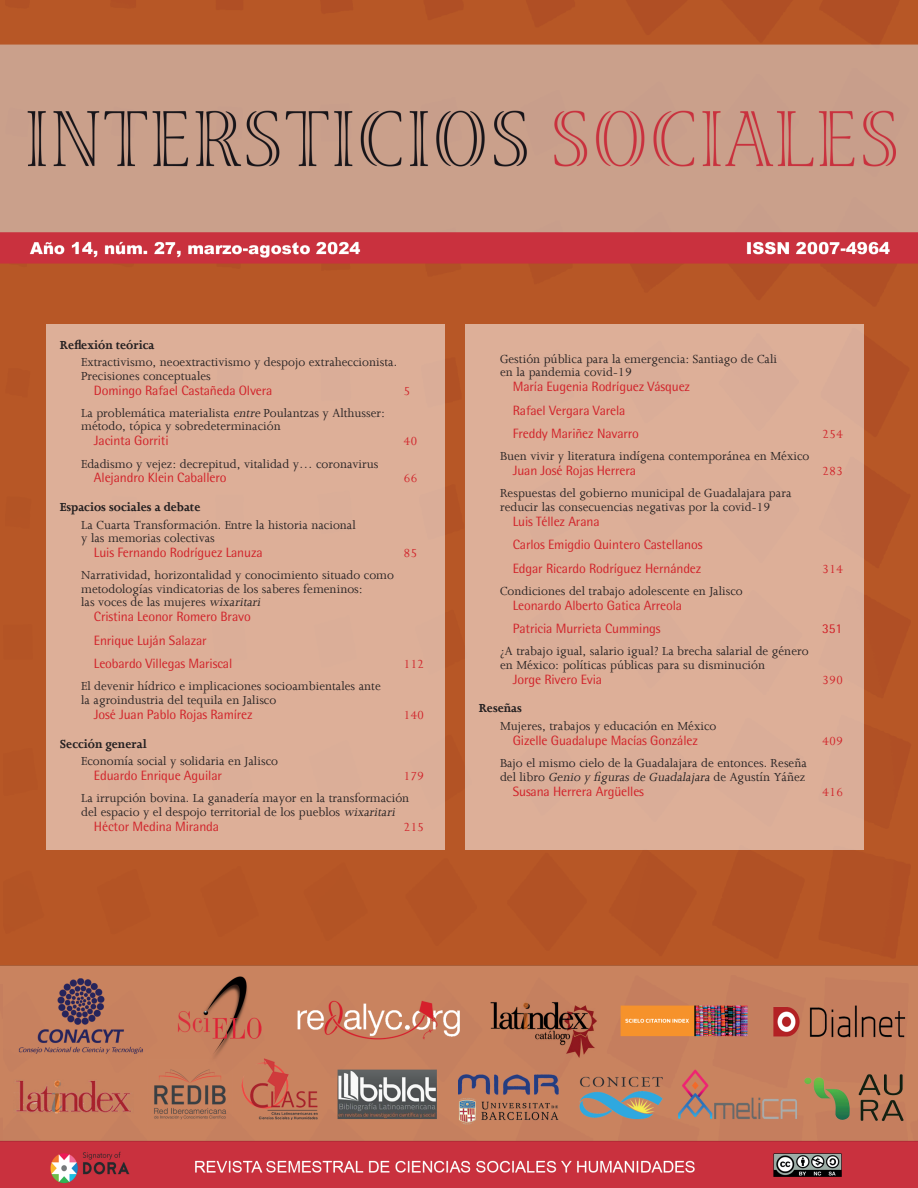
<style>
.page{position:relative;width:918px;height:1188px;background:#fff}
.page>*{position:absolute;margin:0;border:0;box-sizing:border-box;transform-origin:0 0}
.t1{font:13.5px/13.5px "Joanna";color:#231f20}
.t2{font:13.5px/23.5px "Rotis Semi Sans Std";letter-spacing:-.01em;color:#d1232a}
.t3{font:700 13.5px "Joanna";color:#231f20}
.t4{font:13.5px "Joanna";letter-spacing:-.01em;color:#d1232a}
.s1{font-style:italic}
</style>
<div class="page">
<img style="left:3px;top:0;width:915px;height:1188px">
<img style="left:0;top:0;width:3px;height:1188px">
<div style="left:465px;top:324px;width:399px;height:526px;background:#ddaf98"></div>
<div style="left:47px;top:324px;width:398px;height:526px;background:#ddaf98"></div>
<p class="t3" style="left:60px;top:336px;width:96px">Reflexión teórica</p>
<p class="t1" style="left:81px;top:355px;width:317px">Extractivismo, neoextractivismo y despojo extraheccionista.<br>Precisiones conceptuales</p>
<p class="t2" style="left:94px;top:379px;width:180px">Domingo Rafael Castañeda Olvera</p>
<p class="t4" style="left:403px;top:383px;width:9px">5</p>
<p class="t1" style="left:81px;top:406px;width:306px">La problemática materialista <span class="s1">entre</span> Poulantzas y Althusser: método, tópica y sobredeterminación</p>
<p class="t2" style="left:94px;top:429px;width:76px">Jacinta Gorriti</p>
<p class="t4" style="left:403px;top:433px;width:15px">40</p>
<p class="t1" style="left:81px;top:456px;width:299px">Edadismo y vejez: decrepitud, vitalidad y… coronavirus</p>
<p class="t2" style="left:94px;top:466px;width:134px">Alejandro Klein Caballero</p>
<p class="t4" style="left:403px;top:470px;width:15px">66</p>
<p class="t3" style="left:60px;top:499px;width:142px">Espacios sociales a debate</p>
<p class="t1" style="left:81px;top:518px;width:276px">La Cuarta Transformación. Entre la historia nacional y las memorias colectivas</p>
<p class="t2" style="left:94px;top:541px;width:170px">Luis Fernando Rodríguez Lanuza</p>
<p class="t4" style="left:403px;top:545px;width:15px">85</p>
<p class="t1" style="left:81px;top:568px;width:314px">Narratividad, horizontalidad y conocimiento situado como metodologías vindicatorias de los saberes femeninos:<br>las voces de las mujeres <span class="s1">wixaritari</span></p>
<p class="t2" style="left:94px;top:605px;width:158px">Cristina Leonor Romero Bravo<br>Enrique Luján Salazar<br>Leobardo Villegas Mariscal</p>
<p class="t4" style="left:403px;top:656px;width:22px">112</p>
<p class="t1" style="left:81px;top:679px;width:301px">El devenir hídrico e implicaciones socioambientales ante la agroindustria del tequila en Jalisco</p>
<p class="t2" style="left:94px;top:702px;width:160px">José Juan Pablo Rojas Ramírez</p>
<p class="t4" style="left:403px;top:707px;width:22px">140</p>
<p class="t3" style="left:60px;top:735px;width:88px">Sección general</p>
<p class="t1" style="left:81px;top:754px;width:198px">Economía social y solidaria en Jalisco</p>
<p class="t2" style="left:94px;top:764px;width:129px">Eduardo Enrique Aguilar</p>
<p class="t4" style="left:403px;top:768px;width:22px">179</p>
<p class="t1" style="left:81px;top:791px;width:330px">La irrupción bovina. La ganadería mayor en la transformación del espacio y el despojo territorial de los pueblos <span class="s1">wixaritari</span></p>
<p class="t2" style="left:94px;top:814px;width:127px">Héctor Medina Miranda</p>
<p class="t4" style="left:403px;top:818px;width:22px">215</p>
<p class="t1" style="left:500px;top:352px;width:279px">Gestión pública para la emergencia: Santiago de Cali en la pandemia covid-19</p>
<p class="t2" style="left:513px;top:375px;width:179px">María Eugenia Rodríguez Vásquez<br>Rafael Vergara Varela<br>Freddy Mariñez Navarro</p>
<p class="t4" style="left:822px;top:426px;width:22px">254</p>
<p class="t1" style="left:500px;top:449px;width:311px">Buen vivir y literatura indígena contemporánea en México</p>
<p class="t2" style="left:513px;top:459px;width:125px">Juan José Rojas Herrera</p>
<p class="t4" style="left:822px;top:463px;width:22px">283</p>
<p class="t1" style="left:500px;top:486px;width:293px">Respuestas del gobierno municipal de Guadalajara para reducir las consecuencias negativas por la covid-19</p>
<p class="t2" style="left:513px;top:509px;width:191px">Luis Téllez Arana<br>Carlos Emigdio Quintero Castellanos<br>Edgar Ricardo Rodríguez Hernández</p>
<p class="t4" style="left:822px;top:560px;width:22px">314</p>
<p class="t1" style="left:500px;top:584px;width:244px">Condiciones del trabajo adolescente en Jalisco</p>
<p class="t2" style="left:513px;top:593px;width:171px">Leonardo Alberto Gatica Arreola<br>Patricia Murrieta Cummings</p>
<p class="t2" style="left:822px;top:617px;width:22px">351</p>
<p class="t1" style="left:500px;top:644px;width:310px">¿A trabajo igual, salario igual? La brecha salarial de género en México: políticas públicas para su disminución</p>
<p class="t2" style="left:513px;top:667px;width:91px">Jorge Rivero Evia</p>
<p class="t4" style="left:822px;top:671px;width:22px">390</p>
<p class="t3" style="left:479px;top:700px;width:45px">Reseñas</p>
<p class="t1" style="left:500px;top:719px;width:218px">Mujeres, trabajos y educación en México</p>
<p class="t2" style="left:513px;top:729px;width:187px">Gizelle Guadalupe Macías González</p>
<p class="t4" style="left:822px;top:733px;width:22px">409</p>
<p class="t1" style="left:500px;top:756px;width:308px">Bajo el mismo cielo de la Guadalajara de entonces. Reseña d e l l i b r o <span class="s1">Genio y figurasde Guadalajara</span> d e A g u s t í n Y á ñ e z</p>
<p class="t2" style="left:513px;top:779px;width:133px">Susana Herrera Argüelles</p>
<p class="t4" style="left:822px;top:783px;width:22px">416</p>
</div>
